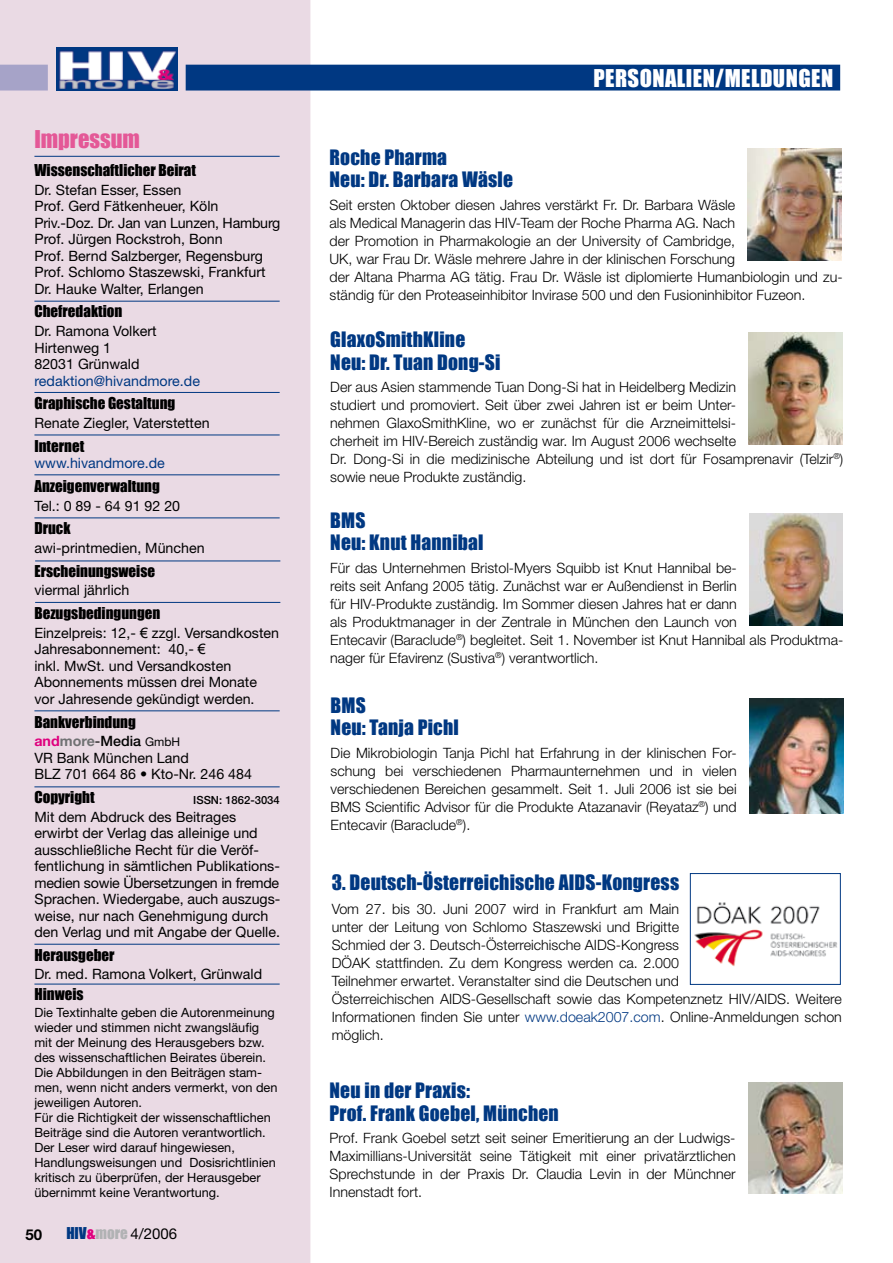
<style>
.page{position:relative;width:893px;height:1263px;background:#fff}
.page>*{position:absolute;margin:0;border:0;box-sizing:border-box;transform-origin:0 0}
.t1{font:22.5px "Impact";letter-spacing:.02em;color:#fff}
.t2{font:22.5px "Impact";color:#e45897}
.t3{font:19.5px/22.5px "Impact";letter-spacing:.01em;color:#003882}
.t4{font:15px "Impact";color:#000}
.t5{font:15px "Helvetica Neue";color:#000}
.t6{font:700 15px "Helvetica Neue";color:#000}
.t7{font:300 14.25px/18px "Helvetica Neue";color:#000}
.t8{font:14.25px/16.5px "Helvetica Neue";color:#000}
.t9{font:14.25px "Helvetica Neue";color:#003882}
.t10{font:12.75px/15px "Helvetica Neue";color:#000}
.t11{font:500 11.25px "Helvetica Neue";color:#000}
.s1{font-family:"Arial"}
.s2{font-weight:700;color:#df007e}
.s3{font-weight:700;color:#707173}
.s4{font-weight:500}
.s5{font-size:12px}
.s6{font-family:"Impact";color:#003882}
.s7{font-family:"Impact";color:#df007e}
.s8{font-family:"Impact";color:#b1b2b4}
.s9{color:#003882}
</style>
<div class="page">
<div style="left:0;top:0;width:310px;height:1263px;background:#eadae4"></div>
<hr style="left:34px;top:156px;width:246px;height:1px;background:#003882">
<hr style="left:34px;top:435px;width:246px;height:1px;background:#003882">
<hr style="left:34px;top:301px;width:246px;height:1px;background:#003882">
<hr style="left:34px;top:392px;width:246px;height:1px;background:#003882">
<hr style="left:34px;top:474px;width:246px;height:1px;background:#003882">
<hr style="left:34px;top:517px;width:246px;height:1px;background:#003882">
<hr style="left:34px;top:786px;width:246px;height:1px;background:#003882">
<hr style="left:34px;top:984px;width:246px;height:1px;background:#003882">
<hr style="left:34px;top:944px;width:246px;height:1px;background:#003882">
<hr style="left:34px;top:710px;width:246px;height:1px;background:#003882">
<hr style="left:35px;top:561px;width:245px;height:1px;background:#003882">
<hr style="left:35px;top:602px;width:245px;height:1px;background:#003882">
<div style="left:186px;top:65px;width:653px;height:25px;background:#003882"></div>
<div style="left:186px;top:65px;width:654px;height:26px;border:2px solid #003882"></div>
<img style="left:57px;top:48px;width:121px;height:43px">
<svg style="left:0;top:65px;width:48px;height:26px"></svg>
<img style="left:748px;top:1083px;width:94px;height:110px">
<img style="left:748px;top:149px;width:94px;height:112px">
<img style="left:749px;top:332px;width:94px;height:112px">
<img style="left:750px;top:513px;width:92px;height:112px">
<img style="left:749px;top:698px;width:94px;height:115px">
<img style="left:694px;top:902px;width:143px;height:65px">
<div style="left:690px;top:873px;width:151px;height:112px;border:1px solid #003882"></div>
<h1 class="t2" style="left:34px;top:125px;width:107px">Impressum</h1>
<p class="t4" style="left:34px;top:161px;width:163px">Wissenschaftlicher Beirat</p>
<p class="t8" style="left:34px;top:181px;width:247px">Dr. Stefan Esser, Essen<br>Prof. Gerd Fätkenheuer, Köln<br>Priv.-Doz. Dr. Jan van Lunzen, Hamburg<br>Prof. Jürgen Rockstroh, Bonn<br>Prof. Bernd Salzberger, Regensburg<br>Prof. Schlomo Staszewski, Frankfurt<br>Dr. Hauke Walter, Erlangen</p>
<p class="t4" style="left:34px;top:302px;width:89px">Chefredaktion</p>
<p class="t8" style="left:34px;top:323px;width:124px">Dr. Ramona Volkert<br>Hirtenweg 1<br>82031 Grünwald</p>
<p class="t9" style="left:34px;top:372px;width:167px">redaktion@hivandmore.de</p>
<p class="t4" style="left:34px;top:394px;width:142px">Graphische Gestaltung</p>
<p class="t8" style="left:34px;top:414px;width:177px">Renate Ziegler, Vaterstetten</p>
<p class="t4" style="left:34px;top:437px;width:51px">Internet</p>
<p class="t9" style="left:34px;top:455px;width:132px">www.hivandmore.de</p>
<p class="t4" style="left:34px;top:477px;width:127px">Anzeigenverwaltung</p>
<p class="t8" style="left:34px;top:497px;width:147px">Tel.: 0 89 - 64 91 92 20</p>
<p class="t4" style="left:34px;top:519px;width:38px">Druck</p>
<p class="t8" style="left:34px;top:539px;width:172px">awi-printmedien, München</p>
<p class="t4" style="left:34px;top:562px;width:122px">Erscheinungsweise</p>
<p class="t8" style="left:34px;top:582px;width:97px">viermal jährlich</p>
<p class="t4" style="left:34px;top:604px;width:127px">Bezugsbedingungen</p>
<p class="t8" style="left:34px;top:624px;width:246px">Einzelpreis: 12,- <span class="s1">€</span> zzgl. Versandkosten<br>Jahresabonnement: 40,- <span class="s1">€<br></span>inkl. MwSt. und Versandkosten<br>Abonnements müssen drei Monate vor Jahresende gekündigt werden.</p>
<p class="t4" style="left:34px;top:712px;width:103px">Bankverbindung</p>
<p class="t8" style="left:34px;top:733px;width:219px"><span class="s2">and</span><span class="s3">more</span>-<span class="s4">Media</span> <span class="s5">GmbH<br></span>VR Bank München Land<br>BLZ 701 664 86 • Kto-Nr. 246 484</p>
<p class="t4" style="left:34px;top:788px;width:62px">Copyright</p>
<p class="t8" style="left:34px;top:808px;width:248px">Mit dem Abdruck des Beitrages erwirbt der Verlag das alleinige und ausschließliche Recht für die Veröf&shy;fentlichung in sämtlichen Publikations&shy;medien sowie Übersetzungen in fremde Sprachen. Wiedergabe, auch auszugs&shy;weise, nur nach Genehmigung durch den Verlag und mit Angabe der Quelle.</p>
<p class="t4" style="left:34px;top:946px;width:82px">Herausgeber</p>
<p class="t8" style="left:34px;top:966px;width:229px">Dr. med. Ramona Volkert, Grünwald</p>
<p class="t4" style="left:34px;top:985px;width:51px">Hinweis</p>
<p class="t10" style="left:34px;top:1005px;width:245px">Die Textinhalte geben die Autorenmeinung wieder und stimmen nicht zwangsläufig mit der Meinung des Herausgebers bzw. des wissenschaftlichen Beirates überein.<br>Die Abbildungen in den Beiträgen stam&shy;men, wenn nicht anders vermerkt, von den jeweiligen Autoren.<br>Für die Richtigkeit der wissenschaftlichen Beiträge sind die Autoren verantwortlich.<br>Der Leser wird darauf hingewiesen, Handlungsweisungen und Dosisrichtlinien kritisch zu überprüfen, der Herausgeber übernimmt keine Verantwortung.</p>
<p class="t11" style="left:193px;top:794px;width:88px">ISSN: 1862-3034</p>
<p class="t6" style="left:26px;top:1225px;width:18px">50</p>
<p class="t5" style="left:66px;top:1225px;width:112px"><span class="s6">HIV</span><span class="s7">&amp;</span><span class="s8">more</span> 4/2006</p>
<h1 class="t1" style="left:594px;top:65px;width:241px">PERSONALIEN/MELDUNGEN</h1>
<h2 class="t3" style="left:330px;top:146px;width:185px">Roche Pharma<br>Neu: Dr. Barbara Wäsle</h2>
<p class="t7" style="left:330px;top:195px;width:515px">Seit ersten Oktober diesen Jahres verstärkt Fr. Dr. Barbara Wäsle<br>als Medical Managerin das HIV-Team der Roche Pharma AG. Nach<br>der Promotion in Pharmakologie an der University of Cambridge,<br>UK, war Frau Dr. Wäsle mehrere Jahre in der klinischen Forschung<br>der Altana Pharma AG tätig. Frau Dr. Wäsle ist diplomierte Humanbiologin und zu&shy;ständig für den Proteaseinhibitor Invirase 500 und den Fusioninhibitor Fuzeon.</p>
<h2 class="t3" style="left:330px;top:328px;width:172px">GlaxoSmithKline<br>Neu: Dr. Tuan Dong-Si</h2>
<p class="t7" style="left:330px;top:377px;width:515px">Der aus Asien stammende Tuan Dong-Si hat in Heidelberg Medizin<br>studiert und promoviert. Seit über zwei Jahren ist er beim Unter-<br>nehmen GlaxoSmithKline, wo er zunächst für die Arzneimittelsi-<br>cherheit im HIV-Bereich zuständig war. Im August 2006 wechselte<br>Dr. Dong-Si in die medizinische Abteilung und ist dort für Fosamprenavir (Telzir<sup>®</sup>) sowie neue Produkte zuständig.</p>
<h2 class="t3" style="left:330px;top:509px;width:155px">BMS<br>Neu: Knut Hannibal</h2>
<p class="t7" style="left:330px;top:558px;width:515px">Für das Unternehmen Bristol-Myers Squibb ist Knut Hannibal be-<br>reits seit Anfang 2005 tätig. Zunächst war er Außendienst in Berlin<br>für HIV-Produkte zuständig. Im Sommer diesen Jahres hat er dann<br>als Produktmanager in der Zentrale in München den Launch von<br>Entecavir (Baraclude<sup>®</sup>) begleitet. Seit 1. November ist Knut Hannibal als Produktma&shy;nager für Efavirenz (Sustiva<sup>®</sup>) verantwortlich.</p>
<h2 class="t3" style="left:331px;top:694px;width:130px">BMS<br>Neu: Tanja Pichl</h2>
<p class="t7" style="left:331px;top:743px;width:408px;text-align:justify">Die Mikrobiologin Tanja Pichl hat Erfahrung in der klinischen For&shy;schung bei verschiedenen Pharmaunternehmen und in vielen verschiedenen Bereichen gesammelt. Seit 1. Juli 2006 ist sie bei BMS Scientific Advisor für die Produkte Atazanavir (Reyataz<sup>®</sup>) und Entecavir (Baraclude<sup>®</sup>).</p>
<h2 class="t3" style="left:332px;top:871px;width:349px">3. Deutsch-Österreichische AIDS-Kongress</h2>
<p class="t7" style="left:332px;top:899px;width:512px">Vom 27. bis 30. Juni 2007 wird in Frankfurt am Main<br>unter der Leitung von Schlomo Staszewski und Brigitte<br>Schmied der 3. Deutsch-Österreichische AIDS-Kongress<br>DÖAK stattfinden. Zu dem Kongress werden ca. 2.000<br>Teilnehmer erwartet. Veranstalter sind die Deutschen und<br>Österreichischen AIDS-Gesellschaft sowie das Kompetenznetz HIV/AIDS. Weitere Informationen finden Sie unter <span class="s9">www.doeak2007.com</span>. Online-Anmeldungen schon möglich.</p>
<h2 class="t3" style="left:330px;top:1079px;width:231px">Neu in der Praxis:<br>Prof. Frank Goebel, München</h2>
<p class="t7" style="left:330px;top:1129px;width:408px;text-align:justify">Prof. Frank Goebel setzt seit seiner Emeritierung an der Ludwigs-Maximillians-Universität seine Tätigkeit mit einer privatärztlichen Sprechstunde in der Praxis Dr. Claudia Levin in der Münchner Innenstadt fort.</p>
</div>
